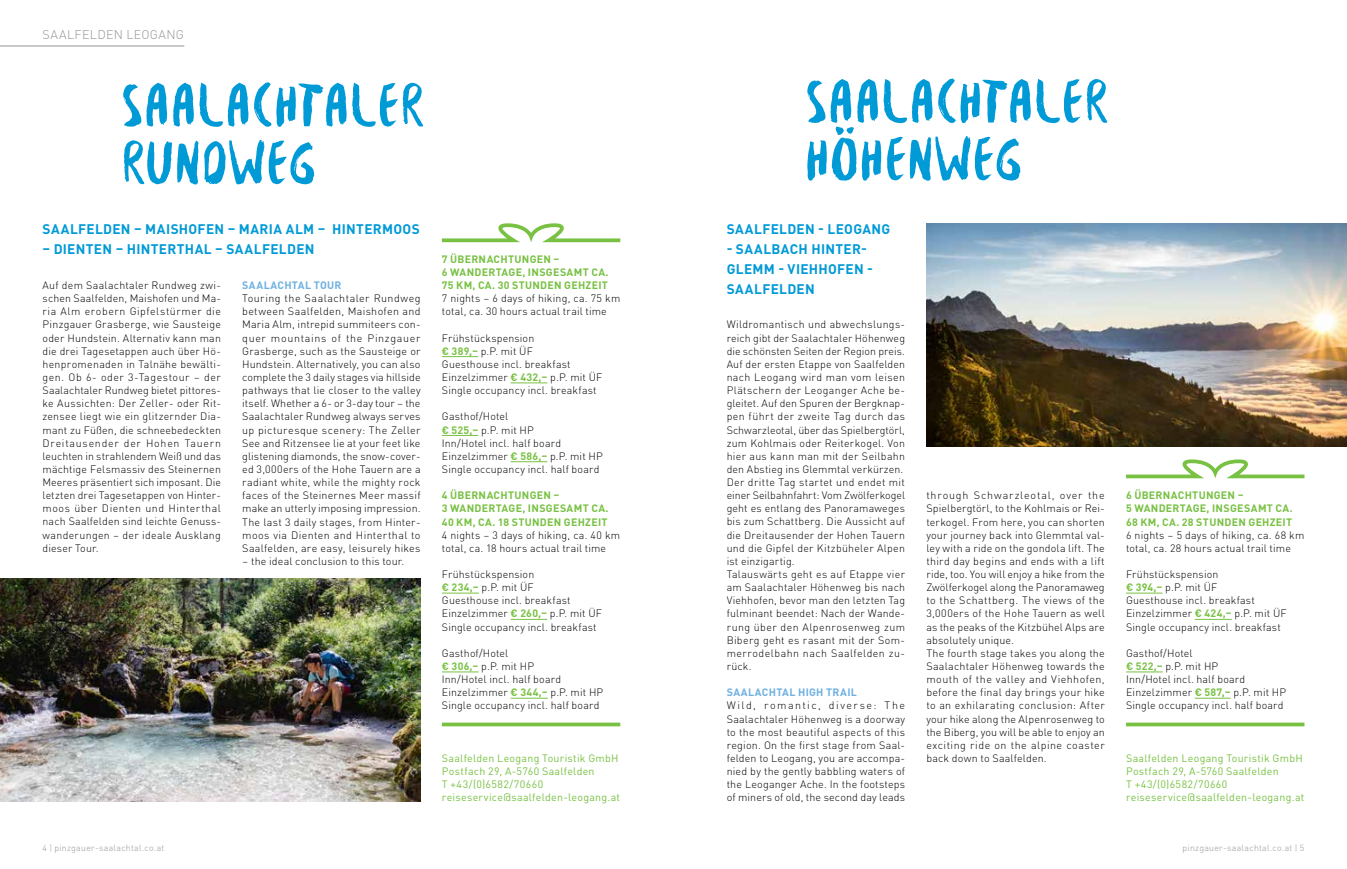
<style>
.page{position:relative;width:1347px;height:869px;background:#fff}
.page>*{position:absolute;margin:0;border:0;box-sizing:border-box;transform-origin:0 0}
.t1{font:65px/57.5px "Besom";letter-spacing:-.005em;color:#009ad7}
.t2{font:700 13.75px/20px "DIN Pro";letter-spacing:.025em;color:#009ad7}
.t3{font:300 12.5px "DIN Pro";letter-spacing:.03em;color:#939598}
.t4{font:300 10.62px/13.1px "DIN Pro";letter-spacing:.015em;color:#000}
.t5{font:10.62px/13.1px "DIN Pro";letter-spacing:.025em;color:#78c143}
.t6{font:700 10.62px/13.1px "DIN Pro";letter-spacing:.025em;color:#78c143}
.t7{font:700 10.62px "DIN Pro";letter-spacing:.03em;color:#6eb1e1}
.t8{font:300 8.75px "DIN Pro";letter-spacing:.03em;color:#939598}
.s1{font-weight:700;color:#78c143}
</style>
<div class="page">
<img style="left:0;top:578px;width:420px;height:223px">
<hr style="left:0;top:46px;width:184px;height:1px;background:#939598">
<hr style="left:442px;top:356px;width:36px;height:1px;background:#78c143">
<hr style="left:510px;top:382px;width:37px;height:1px;background:#78c143">
<hr style="left:442px;top:435px;width:36px;height:1px;background:#78c143">
<hr style="left:510px;top:461px;width:37px;height:1px;background:#78c143">
<hr style="left:442px;top:592px;width:37px;height:1px;background:#78c143">
<hr style="left:510px;top:618px;width:37px;height:1px;background:#78c143">
<hr style="left:442px;top:671px;width:36px;height:1px;background:#78c143">
<hr style="left:510px;top:697px;width:38px;height:1px;background:#78c143">
<hr style="left:1126px;top:592px;width:36px;height:1px;background:#78c143">
<hr style="left:1194px;top:618px;width:37px;height:1px;background:#78c143">
<hr style="left:1126px;top:671px;width:36px;height:1px;background:#78c143">
<hr style="left:1194px;top:697px;width:36px;height:1px;background:#78c143">
<svg style="left:441px;top:223px;width:180px;height:20px"></svg>
<svg style="left:1126px;top:459px;width:179px;height:20px"></svg>
<svg style="left:442px;top:722px;width:178px;height:4px"></svg>
<svg style="left:1126px;top:722px;width:178px;height:4px"></svg>
<img style="left:926px;top:223px;width:420px;height:223px">
<p class="t3" style="left:43px;top:25px;width:143px">SAALFELDEN LEOGANG</p>
<h1 class="t1" style="left:121px;top:75px;width:305px">SAALACHTALER<br>RUNDWEG</h1>
<p class="t2" style="left:43px;top:218px;width:378px">SAALFELDEN – MAISHOFEN – MARIA ALM – HINTERMOOS</p>
<p class="t2" style="left:43px;top:238px;width:273px">– DIENTEN – HINTERTHAL – SAALFELDEN</p>
<p class="t4" style="left:43px;top:278px;width:180px;text-align:justify">Auf dem Saalachtaler Rundweg zwi&shy;schen Saalfelden, Maishofen und Ma&shy;ria Alm erobern Gipfelstürmer die Pinzgauer Grasberge, wie Sausteige oder Hundstein. Alternativ kann man die drei Tagesetappen auch über Hö&shy;henpromenaden in Talnähe bewälti&shy;gen. Ob 6- oder 3-Tagestour – der Saalachtaler Rundweg bietet pittores&shy;ke Aussichten: Der Zeller- oder Rit&shy;zensee liegt wie ein glitzernder Dia&shy;mant zu Füßen, die schneebedeckten Dreitausender der Hohen Tauern leuchten in strahlendem Weiß und das mächtige Felsmassiv des Steinernen Meeres präsentiert sich imposant. Die letzten drei Tagesetappen von Hinter&shy;moos über Dienten und Hinterthal nach Saalfelden sind leichte Genuss&shy;wanderungen – der ideale Ausklang dieser Tour.</p>
<p class="t7" style="left:242px;top:277px;width:101px">SAALACHTAL TOUR</p>
<p class="t4" style="left:242px;top:291px;width:180px;text-align:justify">Touring the Saalachtaler Rundweg between Saalfelden, Maishofen and Maria Alm, intrepid summiteers con&shy;quer mountains of the Pinzgauer Grasberge, such as the Sausteige or Hundstein. Alternatively, you can also complete the 3 daily stages via hillside pathways that lie closer to the valley itself. Whether a 6- or 3-day tour – the Saalachtaler Rundweg always serves up picturesque scenery: The Zeller See and Ritzensee lie at your feet like glistening diamonds, the snow-cover&shy;ed 3,000ers of the Hohe Tauern are a radiant white, while the mighty rock faces of the Steinernes Meer massif make an utterly imposing impression.<br>The last 3 daily stages, from Hinter&shy;moos via Dienten and Hinterthal to Saalfelden, are easy, leisurely hikes</p>
<p class="t4" style="left:242px;top:553px;width:164px">– the ideal conclusion to this tour.</p>
<h1 class="t1" style="left:805px;top:72px;width:305px">SAALACHTALER<br>HÖHENWEG</h1>
<p class="t2" style="left:726px;top:218px;width:165px">SAALFELDEN - LEOGANG</p>
<p class="t2" style="left:726px;top:238px;width:148px">- SAALBACH HINTER-<br>GLEMM - VIEHHOFEN -<br>SAALFELDEN</p>
<p class="t4" style="left:726px;top:317px;width:180px">Wildromantisch und abwechslungs&shy;reich gibt der Saalachtaler Höhenweg die schönsten Seiten der Region preis.<br>Auf der ersten Etappe von Saalfelden nach Leogang wird man vom leisen Plätschern der Leoganger Ache be&shy;gleitet. Auf den Spuren der Bergknap&shy;pen führt der zweite Tag durch das Schwarzleotal, über das Spielbergtörl, zum Kohlmais oder Reiterkogel. Von hier aus kann man mit der Seilbahn den Abstieg ins Glemmtal verkürzen.<br>Der dritte Tag startet und endet mit einer Seilbahnfahrt: Vom Zwölferkogel geht es entlang des Panoramaweges bis zum Schattberg. Die Aussicht auf die Dreitausender der Hohen Tauern und die Gipfel der Kitzbüheler Alpen ist einzigartig.<br>Talauswärts geht es auf Etappe vier am Saalachtaler Höhenweg bis nach Viehhofen, bevor man den letzten Tag fulminant beendet: Nach der Wande&shy;rung über den Alpenrosenweg zum Biberg geht es rasant mit der Som&shy;merrodelbahn nach Saalfelden zu&shy;rück.</p>
<p class="t7" style="left:726px;top:683px;width:132px">SAALACHTAL HIGH TRAIL</p>
<p class="t4" style="left:726px;top:698px;width:180px;text-align:justify">Wild, romantic, diverse: The Saalachtaler Höhenweg is a doorway to the most beautiful aspects of this region. On the first stage from Saal&shy;felden to Leogang, you are accompa&shy;nied by the gently babbling waters of the Leoganger Ache. In the footsteps of miners of old, the second day leads</p>
<p class="t6" style="left:442px;top:251px;width:168px">7 ÜBERNACHTUNGEN –<br>6 WANDERTAGE, INSGESAMT CA.<br>75 KM, CA. 30 STUNDEN GEHZEIT</p>
<p class="t4" style="left:442px;top:291px;width:180px">7 nights – 6 days of hiking, ca. 75 km total, ca. 30 hours actual trail time</p>
<p class="t4" style="left:442px;top:330px;width:162px">Frühstückspension<br><span class="s1">€ 389,–</span> p.P. mit ÜF<br>Guesthouse incl. breakfast<br>Einzelzimmer <span class="s1">€ 432,–</span> p.P. mit ÜF<br>Single occupancy incl. breakfast</p>
<p class="t4" style="left:442px;top:409px;width:162px">Gasthof/Hotel<br><span class="s1">€ 525,–</span> p.P. mit HP<br>Inn/Hotel incl. half board<br>Einzelzimmer <span class="s1">€ 586,–</span> p.P. mit HP<br>Single occupancy incl. half board</p>
<p class="t6" style="left:442px;top:488px;width:168px">4 ÜBERNACHTUNGEN –<br>3 WANDERTAGE, INSGESAMT CA.<br>40 KM, CA. 18 STUNDEN GEHZEIT</p>
<p class="t4" style="left:442px;top:527px;width:180px">4 nights – 3 days of hiking, ca. 40 km total, ca. 18 hours actual trail time</p>
<p class="t4" style="left:442px;top:566px;width:161px">Frühstückspension<br><span class="s1">€ 234,–</span> p.P. mit ÜF<br>Guesthouse incl. breakfast<br>Einzelzimmer <span class="s1">€ 260,–</span> p.P. mit ÜF<br>Single occupancy incl. breakfast</p>
<p class="t4" style="left:442px;top:645px;width:163px">Gasthof/Hotel<br><span class="s1">€ 306,–</span> p.P. mit HP<br>Inn/Hotel incl. half board<br>Einzelzimmer <span class="s1">€ 344,–</span> p.P. mit HP<br>Single occupancy incl. half board</p>
<p class="t6" style="left:1126px;top:488px;width:168px">6 ÜBERNACHTUNGEN –<br>5 WANDERTAGE, INSGESAMT CA.<br>68 KM, CA. 28 STUNDEN GEHZEIT</p>
<p class="t4" style="left:1126px;top:527px;width:180px">6 nights – 5 days of hiking, ca. 68 km total, ca. 28 hours actual trail time</p>
<p class="t4" style="left:1126px;top:566px;width:162px">Frühstückspension<br><span class="s1">€ 394,–</span> p.P. mit ÜF<br>Guesthouse incl. breakfast<br>Einzelzimmer <span class="s1">€ 424,–</span> p.P. mit ÜF<br>Single occupancy incl. breakfast</p>
<p class="t4" style="left:1126px;top:645px;width:162px">Gasthof/Hotel<br><span class="s1">€ 522,–</span> p.P. mit HP<br>Inn/Hotel incl. half board<br>Einzelzimmer <span class="s1">€ 587,–</span> p.P. mit HP<br>Single occupancy incl. half board</p>
<p class="t4" style="left:926px;top:488px;width:180px">through Schwarzleotal, over the Spielbergtörl, to the Kohlmais or Rei&shy;terkogel. From here, you can shorten your journey back into Glemmtal val&shy;ley with a ride on the gondola lift. The third day begins and ends with a lift ride, too. You will enjoy a hike from the Zwölferkogel along the Panoramaweg to the Schattberg. The views of the 3,000ers of the Hohe Tauern as well as the peaks of the Kitzbühel Alps are absolutely unique.<br>The fourth stage takes you along the Saalachtaler Höhenweg towards the mouth of the valley and Viehhofen, before the final day brings your hike to an exhilarating conclusion: After your hike along the Alpenrosenweg to the Biberg, you will be able to enjoy an exciting ride on the alpine coaster back down to Saalfelden.</p>
<p class="t5" style="left:442px;top:750px;width:180px">Saalfelden Leogang Touristik GmbH<br>Postfach 29, A-5760 Saalfelden<br>T +43/(0)6582/70660 reiseservice@saalfelden-leogang.at</p>
<p class="t5" style="left:1126px;top:750px;width:180px">Saalfelden Leogang Touristik GmbH<br>Postfach 29, A-5760 Saalfelden<br>T +43/(0)6582/70660 reiseservice@saalfelden-leogang.at</p>
<p class="t8" style="left:43px;top:841px;width:123px">4 | pinzgauer-saalachtal.co.at</p>
<p class="t8" style="left:1182px;top:841px;width:123px">pinzgauer-saalachtal.co.at | 5</p>
</div>
